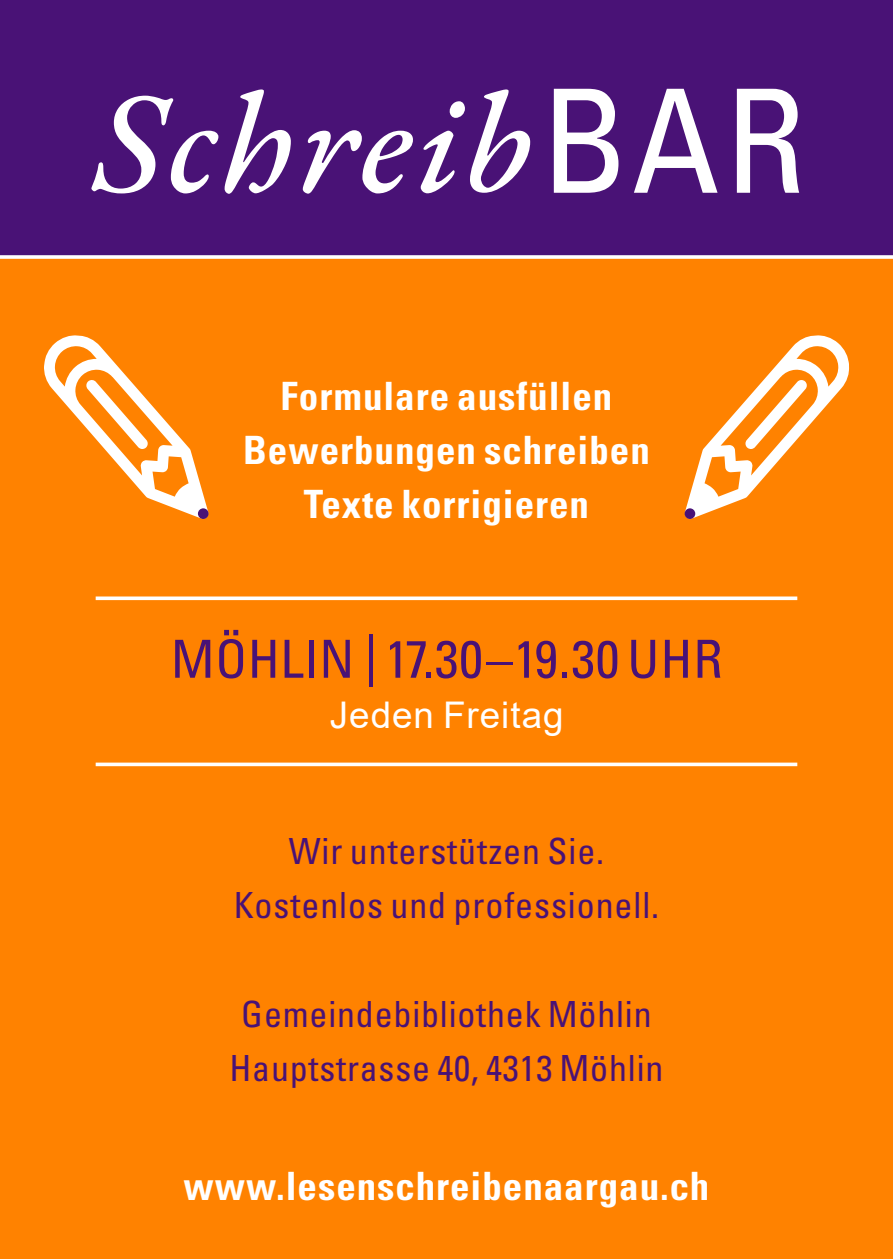
<style>
.page{position:relative;width:893px;height:1259px;background:#fff}
.page>*{position:absolute;margin:0;border:0;box-sizing:border-box;transform-origin:0 0}
.t1{font:italic 500 144px "EB Garamond";letter-spacing:.035em;color:#fff}
.t2{font:condensed 52.5px "Univers LT Std";letter-spacing:.01em;color:#491276}
.t3{font:700 condensed 39px "Univers LT Std";letter-spacing:.025em;color:#fff}
.t4{font:36.6px "Arial";letter-spacing:.03em;color:#fff}
.t5{font:condensed 36px "Univers LT Std";letter-spacing:.02em;color:#491276}
.s1{font-family:"Univers LT Std";font-weight:400;font-style:normal;font-stretch:condensed}
</style>
<div class="page">
<div style="left:0;top:236px;width:893px;height:1023px;background:#ff8200"></div>
<div style="left:0;top:0;width:893px;height:255px;background:#491276"></div>
<svg style="left:0;top:255px;width:893px;height:4px;background:#f5eceb"></svg>
<svg style="left:684px;top:335px;width:166px;height:184px"></svg>
<div style="left:685px;top:508px;width:10px;height:11px;background:#491276;border-radius:50%"></div>
<svg style="left:44px;top:335px;width:164px;height:184px"></svg>
<div style="left:198px;top:508px;width:11px;height:11px;background:#491276;border-radius:50%"></div>
<svg style="left:96px;top:596px;width:701px;height:4px;background:#ffefdf"></svg>
<svg style="left:96px;top:762px;width:701px;height:4px;background:#ffecd8"></svg>
<p class="t1" style="left:94px;top:48px;width:713px">Schreib<span class="s1">BAR</span></p>
<p class="t3" style="left:281px;top:372px;width:333px">Formulare ausfüllen</p>
<p class="t3" style="left:243px;top:426px;width:408px">Bewerbungen schreiben</p>
<p class="t3" style="left:304px;top:480px;width:287px">Texte korrigieren</p>
<p class="t2" style="left:171px;top:626px;width:553px">MÖHLIN | 17.30 –19.30 UHR</p>
<p class="t4" style="left:330px;top:690px;width:235px">Jeden Freitag</p>
<p class="t5" style="left:289px;top:829px;width:317px">Wir unterstützen Sie.</p>
<p class="t5" style="left:234px;top:883px;width:427px">Kostenlos und professionell.</p>
<p class="t5" style="left:241px;top:991px;width:412px">Gemeindebibliothek Möhlin</p>
<p class="t5" style="left:229px;top:1045px;width:435px">Hauptstrasse 40, 4313 Möhlin</p>
<p class="t3" style="left:184px;top:1162px;width:527px">www.lesenschreibenaargau.ch</p>
</div>
